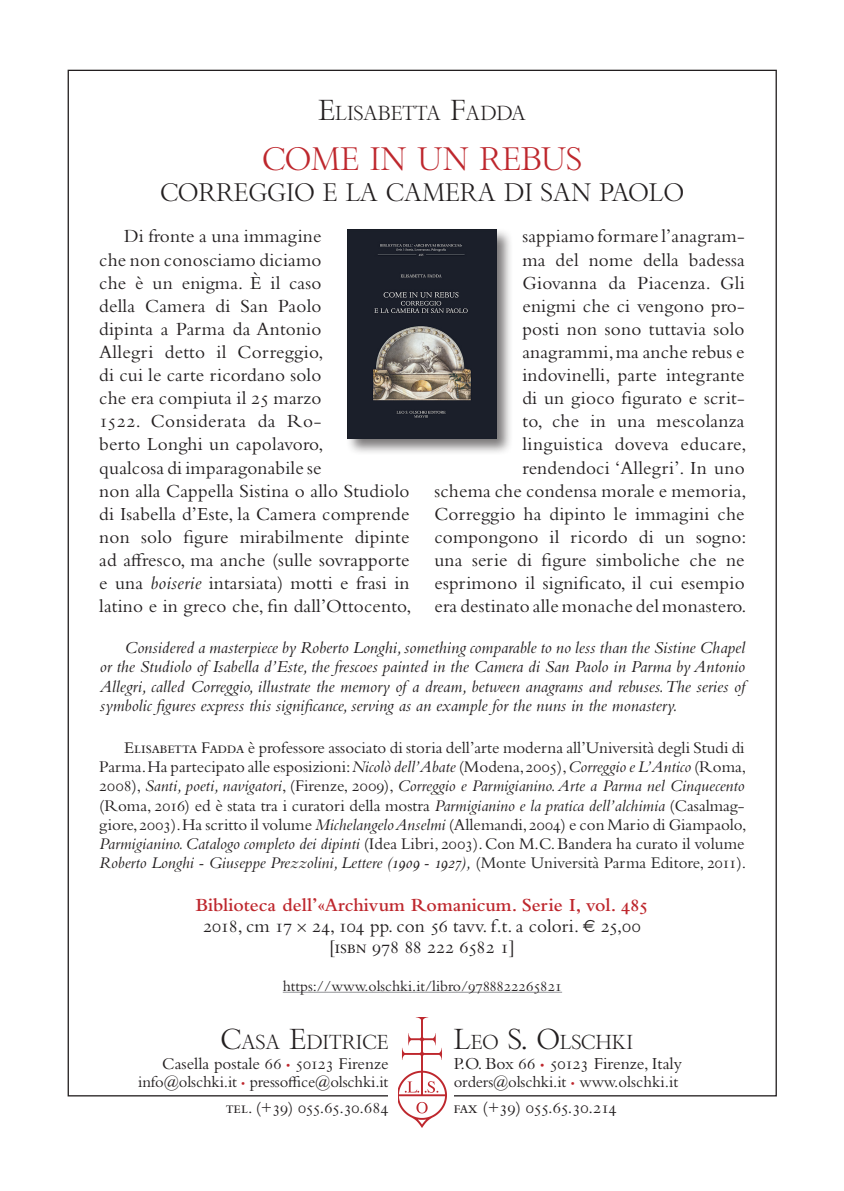
<style>
.page{position:relative;width:844px;height:1191px;background:#fff}
.page>*{position:absolute;margin:0;border:0;box-sizing:border-box;transform-origin:0 0}
._2_titolo{font:31.5px "Bembo Titling MT Std";color:#be272d}
._3_sottotitolo{font:24.5px "Bembo Titling MT Std";color:#231f20}
._1_autore{font:19.6px "Bembo Titling MT Std";color:#231f20}
._5_testo{font:19.25px/23.1px "Bembo Std";letter-spacing:.01em;color:#231f20}
._7_dati{font:19.25px "Bembo Std";color:#231f20}
._6_collana{font:600 19.25px "Bembo Std";color:#be272d}
._5_testo_inglese{font:italic 17.5px/19.2px "Bembo Std";color:#231f20;text-align:justify}
.t1{font:17.5px "Bembo Std";color:#231f20}
.t2{font:17.5px "Bembo Std";letter-spacing:-.04em;color:#231f20}
.t3{font:17.15px "Bembo Std";color:#231f20}
.t4{font:17.15px "Bembo Std";letter-spacing:-.02em;color:#231f20}
._5_testo-2{font:16.97px/19.2px "Bembo Std";color:#231f20;text-align:justify}
.t5{font:16.62px "Bembo Std";letter-spacing:-.01em;color:#231f20}
.link_scheda_libro{font:15.75px "Bembo Std";color:#231f20}
.s1{font-size:28px}
.s2{font-style:italic}
.s3{color:#262626}
.s4{font-family:"Bembo Cost"}
.s5{font-size:11.9px;color:#be272d}
.s6{font-size:11.38px;color:#be272d}
.s7{font-size:12.25px;color:#be272d}
</style>
<div class="page">
<img style="left:398px;top:1017px;width:48px;height:110px">
<div style="left:345px;top:227px;width:168px;height:228px;background:#231f20;opacity:.6"></div>
<img style="left:347px;top:229px;width:149px;height:209px">
<hr style="left:283px;top:992px;width:279px;height:1px;background:#939598">
<p class="_1_autore" style="left:318px;top:101px;width:209px"><span class="s1">E</span>LISABETTA <span class="s1">F</span>ADDA</p>
<p class="_2_titolo" style="left:262px;top:139px;width:321px">COME IN UN REBUS</p>
<p class="_3_sottotitolo" style="left:160px;top:177px;width:525px">CORREGGIO E LA CAMERA DI SAN PAOLO</p>
<p class="_5_testo" style="left:99px;top:224px;width:313px;text-indent:25px">Di fronte a una immagine<br>che non conosciamo diciamo<br>che è un enigma. È il caso<br>della Camera di San Paolo<br>dipinta a Parma da Antonio<br>Allegri detto il Correggio,<br>di cui le carte ricordano solo<br>che era compiuta il 25 marzo<br>1522. Considerata da Ro-<br>berto Longhi un capolavoro,<br>qualcosa di imparagonabile se<br>non alla Cappella Sistina o allo Studiolo di Isabella d’Este, la Camera comprende non solo figure mirabilmente dipinte ad affresco, ma anche (sulle sovrapporte e una <span class="s2">boiserie</span> intarsiata) motti e frasi in latino e in greco che, fin dall’Ottocento,</p>
<p class="_5_testo" style="left:434px;top:224px;width:314px;text-align:right">sappiamo formare l’anagram-<br>ma del nome della badessa<br>Giovanna da Piacenza. Gli<br>enigmi che ci vengono pro-<br>posti non sono tuttavia solo anagrammi, ma anche rebus e indovinelli, parte integrante<br>di un gioco figurato e scrit-<br>to, che in una mescolanza<br>linguistica doveva educare, rendendoci ‘Allegri’. In uno<br>schema che condensa morale e memoria,<br>Correggio ha dipinto le immagini che compongono il ricordo di un sogno: una serie di figure simboliche che ne esprimono il significato, il cui esempio era destinato alle monache del monastero.</p>
<p class="_5_testo_inglese" style="left:100px;top:637px;width:646px;text-indent:25px">Considered a masterpiece by Roberto Longhi, something comparable to no less than the Sistine Chapel or the Studiolo of Isabella d’Este, the frescoes painted in the Camera di San Paolo in Parma by Antonio Allegri, called Correggio, illustrate the memory of a dream, between anagrams and rebuses. The series of symbolic figures express this significance, serving as an example for the nuns in the monastery.</p>
<p class="_5_testo-2" style="left:99px;top:737px;width:648px;text-indent:25px">Elisabetta Fadda è professore associato di storia dell’arte moderna all’Università degli Studi di Parma. Ha partecipato alle esposizioni: <span class="s2">Nicolò dell’Abate</span> (Modena, 2005), <span class="s2">Correggio e L’Antico</span> (Roma, 2008), <span class="s2">Santi, poeti, navigatori</span>, (Firenze, 2009), <span class="s2">Correggio e Parmigianino. Arte a Parma nel Cinquecento </span>(Roma, 2016) ed è stata tra i curatori della mostra <span class="s2">Parmigianino e la pratica dell’alchimia</span> (Casalmag&shy;giore, 2003). Ha scritto il volume <span class="s2">Michelangelo Anselmi</span> (Allemandi, 2004) e con Mario di Giampaolo, <span class="s2">Parmigianino. Catalogo completo dei dipinti</span> (Idea Libri, 2003). Con M.C. Bandera ha curato il volume <span class="s2">Roberto Longhi - Giuseppe Prezzolini, Lettere (1909 - 1927),</span> (<span class="s3">Monte Università Parma Editore,</span> 2011).</p>
<p class="_6_collana" style="left:196px;top:894px;width:454px">Biblioteca dell’«Archivum Romanicum. Serie I, vol. 485</p>
<p class="_7_dati" style="left:203px;top:914px;width:439px">2018, cm 17 <span class="s4">¥</span> 24, 104 pp. con 56 tavv. f.t. a colori. <span class="s4">√</span> 25,00</p>
<p class="_7_dati" style="left:329px;top:935px;width:187px">[isbn 978 88 222 6582 1]</p>
<p class="link_scheda_libro" style="left:283px;top:976px;width:281px">https://www.olschki.it/libro/9788822265821</p>
<p class="_1_autore" style="left:221px;top:1030px;width:169px"><span class="s1">C</span>ASA <span class="s1">E</span>DITRICE</p>
<p class="t3" style="left:162px;top:1053px;width:228px">Casella postale 66 <span class="s5">•</span> 50123 Firenze</p>
<p class="t5" style="left:138px;top:1071px;width:251px">info@olschki.it <span class="s6">•</span> pressoffice@olschki.it</p>
<p class="t4" style="left:226px;top:1097px;width:164px">tel. (+39) 055.65.30.684</p>
<p class="_1_autore" style="left:453px;top:1030px;width:181px"><span class="s1">L</span>EO <span class="s1">S. O</span>LSCHKI</p>
<p class="t1" style="left:453px;top:1053px;width:230px">P.O. Box 66 <span class="s7">•</span> 50123 Firenze, Italy</p>
<p class="t5" style="left:453px;top:1071px;width:226px">orders@olschki.it <span class="s6">•</span> www.olschki.it</p>
<p class="t2" style="left:453px;top:1097px;width:164px">fax (+39) 055.65.30.214</p>
</div>
